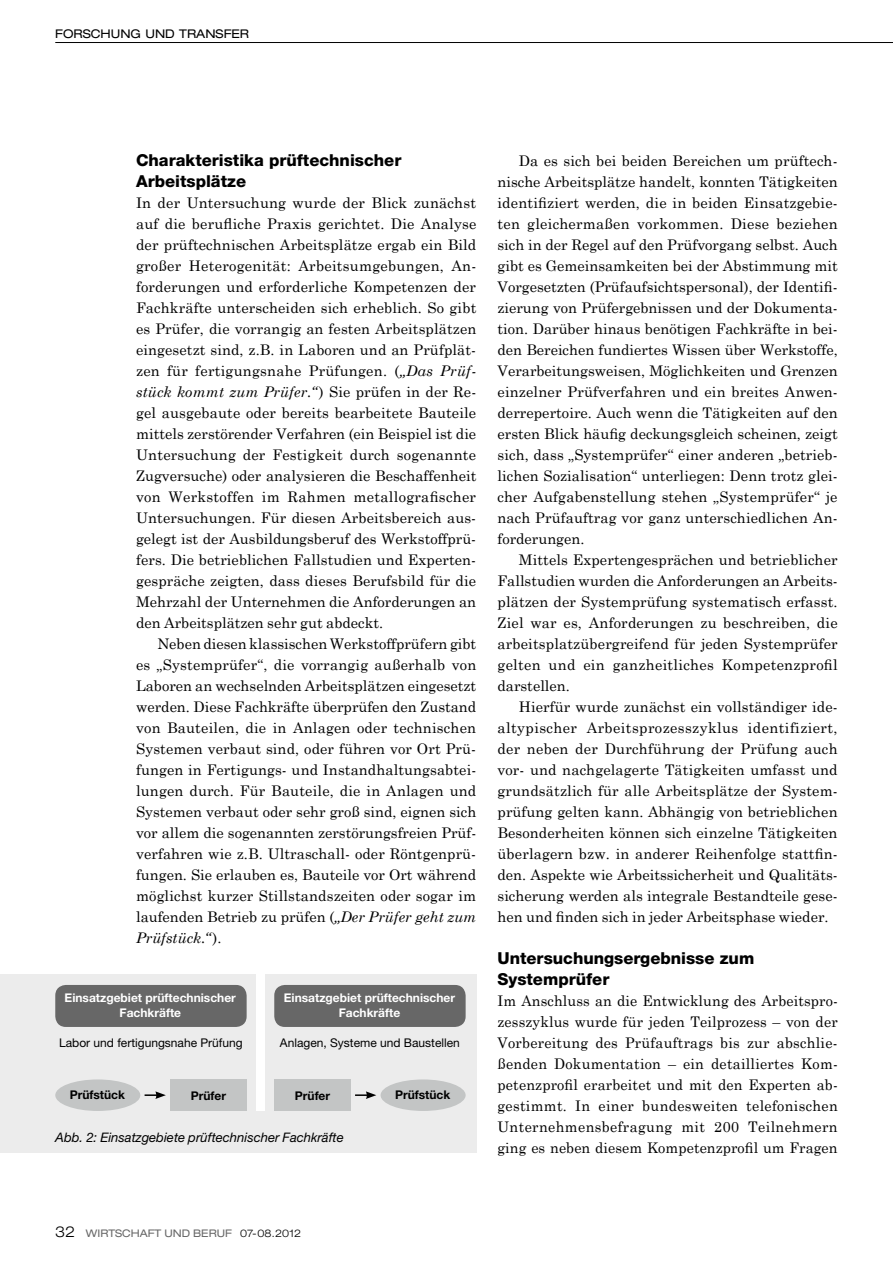
<style>
.page{position:relative;width:893px;height:1263px;background:#fff}
.page>*{position:absolute;margin:0;border:0;box-sizing:border-box;transform-origin:0 0}
.t1{font:800 16.5px/21px "Helvetica Neue";color:#000}
.t2{font:14.7px/21px "Century Schoolbook";letter-spacing:.005em;color:#000;text-align:justify}
.t3{font:italic 13.2px "Helvetica Neue";color:#000}
.t4{font:700 12px/15px "Helvetica Neue";color:#fff;text-align:center}
.t5{font:12px "Helvetica Neue";color:#000}
.t6{font:700 12px "Helvetica Neue";color:#000}
.t7{font:expanded 12px "Helvetica Neue";color:#000}
.t8{font:expanded 10.5px "Helvetica Neue";color:#676767}
.s1{font-style:italic}
.s2{font-weight:300;font-size:15px;color:#000}
.s3{font-weight:300;color:#000}
</style>
<div class="page">
<hr style="left:55px;top:42px;width:838px;height:1px;background:#000">
<div style="left:0;top:974px;width:476px;height:179px;background:#ececec"></div>
<div style="left:55px;top:985px;width:192px;height:42px;background:#676767;border-radius:11px"></div>
<div style="left:274px;top:985px;width:192px;height:42px;background:#676767;border-radius:11px"></div>
<div style="left:55px;top:1079px;width:85px;height:32px;background:#c3c5c5;border-radius:50%"></div>
<div style="left:381px;top:1079px;width:85px;height:32px;background:#c3c5c5;border-radius:50%"></div>
<div style="left:170px;top:1079px;width:77px;height:32px;background:#c3c5c5"></div>
<div style="left:274px;top:1079px;width:77px;height:32px;background:#c3c5c5"></div>
<svg style="left:145px;top:1091px;width:21px;height:8px"></svg>
<svg style="left:355px;top:1091px;width:21px;height:8px"></svg>
<div style="left:256px;top:964px;width:9px;height:147px;background:#fff"></div>
<p class="t7" style="left:55px;top:27px;width:195px">FORSCHUNG UND TRANSFER</p>
<p class="t1" style="left:136px;top:149px;width:267px">Charakteristika prüftechnischer<br>Arbeitsplätze</p>
<p class="t2" style="left:136px;top:192px;width:342px">In der Untersuchung wurde der Blick zunächst auf die berufliche Praxis gerichtet. Die Analyse der prüftechnischen Arbeitsplätze ergab ein Bild großer Heterogenität: Arbeitsumgebungen, An&shy;forderungen und erforderliche Kompetenzen der Fachkräfte unterscheiden sich erheblich. So gibt es Prüfer, die vorrangig an festen Arbeitsplätzen eingesetzt sind, z.B. in Laboren und an Prüfplät&shy;zen für fertigungsnahe Prüfungen. (<span class="s1">„Das Prüf&shy;stück kommt zum Prüfer.“</span>) Sie prüfen in der Re&shy;gel ausgebaute oder bereits bearbeitete Bauteile mittels zerstörender Verfahren (ein Beispiel ist die Untersuchung der Festigkeit durch sogenannte Zugversuche) oder analysieren die Beschaffenheit von Werkstoffen im Rahmen metallografischer Untersuchungen. Für diesen Arbeitsbereich aus&shy;gelegt ist der Ausbildungsberuf des Werkstoffprü&shy;fers. Die betrieblichen Fallstudien und Experten&shy;gespräche zeigten, dass dieses Berufsbild für die Mehrzahl der Unternehmen die Anforderungen an den Arbeitsplätzen sehr gut abdeckt.</p>
<p class="t2" style="left:136px;top:633px;width:342px;text-indent:21px">Neben diesen klassischen Werkstoffprüfern gibt es „Systemprüfer“, die vorrangig außerhalb von Laboren an wechselnden Arbeitsplätzen eingesetzt werden. Diese Fachkräfte überprüfen den Zustand von Bauteilen, die in Anlagen oder technischen Systemen verbaut sind, oder führen vor Ort Prü&shy;fungen in Fertigungs- und Instandhaltungsabtei&shy;lungen durch. Für Bauteile, die in Anlagen und Systemen verbaut oder sehr groß sind, eignen sich vor allem die sogenannten zerstörungsfreien Prüf&shy;verfahren wie z.B. Ultraschall- oder Röntgenprü&shy;fungen. Sie erlauben es, Bauteile vor Ort während möglichst kurzer Stillstandszeiten oder sogar im laufenden Betrieb zu prüfen (<span class="s1">„Der Prüfer geht zum Prüfstück.“</span>).</p>
<p class="t4" style="left:65px;top:990px;width:173px">Einsatzgebiet prüftechnischer<br>Fachkräfte</p>
<p class="t4" style="left:284px;top:990px;width:173px">Einsatzgebiet prüftechnischer<br>Fachkräfte</p>
<p class="t5" style="left:59px;top:1035px;width:185px">Labor und fertigungsnahe Prüfung</p>
<p class="t5" style="left:280px;top:1035px;width:182px">Anlagen, Systeme und Baustellen</p>
<p class="t6" style="left:70px;top:1087px;width:57px">Prüfstück</p>
<p class="t6" style="left:191px;top:1088px;width:37px">Prüfer</p>
<p class="t6" style="left:295px;top:1088px;width:37px">Prüfer</p>
<p class="t6" style="left:395px;top:1087px;width:57px">Prüfstück</p>
<p class="t3" style="left:55px;top:1130px;width:290px">Abb. 2: Einsatzgebiete prüftechnischer Fachkräfte</p>
<p class="t2" style="left:497px;top:150px;width:342px;text-indent:21px">Da es sich bei beiden Bereichen um prüftech&shy;nische Arbeitsplätze handelt, konnten Tätigkeiten identifiziert werden, die in beiden Einsatzgebie&shy;ten gleichermaßen vorkommen. Diese beziehen sich in der Regel auf den Prüfvorgang selbst. Auch gibt es Gemeinsamkeiten bei der Abstimmung mit Vorgesetzten (Prüfaufsichtspersonal), der Identifi&shy;zierung von Prüfergebnissen und der Dokumenta&shy;tion. Darüber hinaus benötigen Fachkräfte in bei&shy;den Bereichen fundiertes Wissen über Werkstoffe, Verarbeitungsweisen, Möglichkeiten und Grenzen einzelner Prüfverfahren und ein breites Anwen&shy;derrepertoire. Auch wenn die Tätigkeiten auf den ersten Blick häufig deckungsgleich scheinen, zeigt sich, dass „Systemprüfer“ einer anderen „betrieb&shy;lichen Sozialisation“ unterliegen: Denn trotz glei&shy;cher Aufgabenstellung stehen „Systemprüfer“ je nach Prüfauftrag vor ganz unterschiedlichen An&shy;forderungen.</p>
<p class="t2" style="left:497px;top:549px;width:342px;text-indent:21px">Mittels Expertengesprächen und betrieblicher Fallstudien wurden die Anforderungen an Arbeits&shy;plätzen der Systemprüfung systematisch erfasst.<br>Ziel war es, Anforderungen zu beschreiben, die arbeitsplatzübergreifend für jeden Systemprüfer gelten und ein ganzheitliches Kompetenzprofil darstellen.</p>
<p class="t2" style="left:497px;top:696px;width:342px;text-indent:21px">Hierfür wurde zunächst ein vollständiger ide&shy;altypischer Arbeitsprozesszyklus identifiziert, der neben der Durchführung der Prüfung auch vor- und nachgelagerte Tätigkeiten umfasst und grundsätzlich für alle Arbeitsplätze der System&shy;prüfung gelten kann. Abhängig von betrieblichen Besonderheiten können sich einzelne Tätigkeiten überlagern bzw. in anderer Reihenfolge stattfin&shy;den. Aspekte wie Arbeitssicherheit und Qualitäts&shy;sicherung werden als integrale Bestandteile gese&shy;hen und finden sich in jeder Arbeitsphase wieder.</p>
<p class="t1" style="left:497px;top:947px;width:258px">Untersuchungsergebnisse zum<br>Systemprüfer</p>
<p class="t2" style="left:497px;top:990px;width:342px">Im Anschluss an die Entwicklung des Arbeitspro&shy;zesszyklus wurde für jeden Teilprozess – von der Vorbereitung des Prüfauftrags bis zur abschlie&shy;ßenden Dokumentation – ein detailliertes Kom&shy;petenzprofil erarbeitet und mit den Experten ab&shy;gestimmt. In einer bundesweiten telefonischen Unternehmensbefragung mit 200 Teilnehmern ging es neben diesem Kompetenzprofil um Fragen</p>
<p class="t8" style="left:55px;top:1227px;width:247px"><span class="s2">32</span> WIRTSCHAFT UND BERUF <span class="s3">07-08.2012</span></p>
</div>
